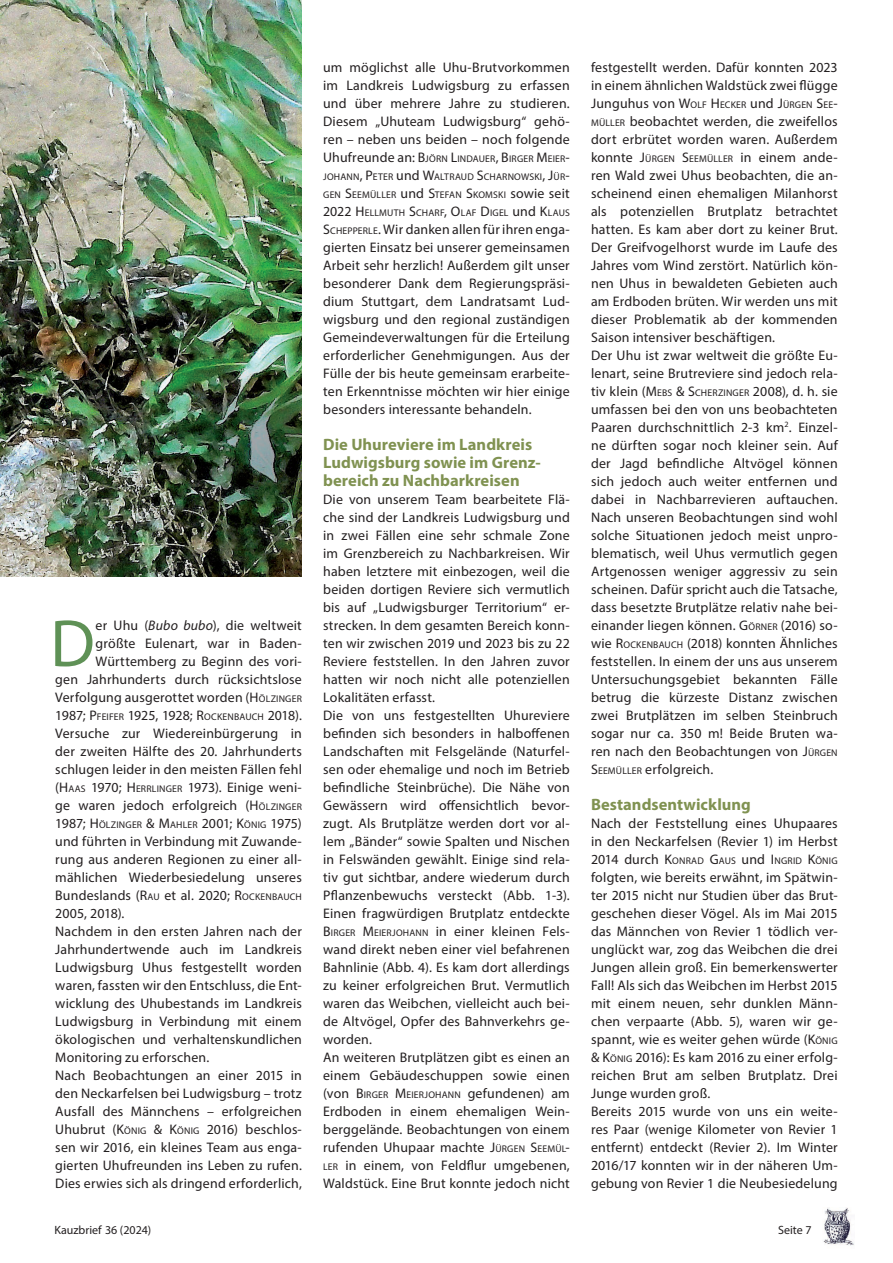
<style>
.page{position:relative;width:893px;height:1263px;background:#fff}
.page>*{position:absolute;margin:0;border:0;box-sizing:border-box;transform-origin:0 0}
.t1{font:67.35px "Myriad Pro";color:#5f9156}
.t2{font:700 16.5px/18px "Myriad Pro";color:#809251}
.t3{font:13.8px/18px "Myriad Pro";letter-spacing:.015em;color:#231f20}
.t4{font:12px "Myriad Pro";color:#231f20}
.t5{font:9.75px/18px "Myriad Pro";letter-spacing:.02em;color:#231f20;text-align:justify}
.s1{font-style:italic}
.s2{font-style:inherit}
.s3{font-size:9.75px}
.s4{font-size:13.8px}
</style>
<div class="page">
<img style="left:823px;top:1208px;width:31px;height:38px">
<img style="left:0;top:0;width:302px;height:576px">
<p class="t3" style="left:55px;top:616px;width:248px;text-align:right">er Uhu (<span class="s1">Bubo bubo</span>), die weltweit größte Eulenart, war in Baden-Württemberg zu Beginn des vori-<br>gen Jahrhunderts durch rücksichtslose Verfolgung ausgerottet worden (<span class="s2">H</span><span class="s3">ÖLZINGER </span>1987; <span class="s2">P</span><span class="s3">FEIFER</span> 1925, 1928; <span class="s2">R</span><span class="s3">OCKENBAUCH</span> 2018).<br>Versuche zur Wiedereinbürgerung in der zweiten Hälfte des 20. Jahrhunderts schlugen leider in den meisten Fällen fehl (<span class="s2">H</span><span class="s3">AAS</span> 1970; <span class="s2">H</span><span class="s3">ERRLINGER</span> 1973). Einige weni&shy;ge waren jedoch erfolgreich (<span class="s2">H</span><span class="s3">ÖLZINGER</span></p>
<p class="t5" style="left:55px;top:816px;width:248px"><span class="s4">1987;</span> <span class="s4">H</span>ÖLZINGER <span class="s4">&amp; M</span>AH LER <span class="s4">2001;</span> <span class="s4">K</span>ÖNIG <span class="s4">1975)</span></p>
<p class="t3" style="left:55px;top:832px;width:248px">und führten in Verbindung mit Zuwande&shy;rung aus anderen Regionen zu einer all&shy;mählichen Wiederbesiedelung unseres Bundeslands (<span class="s2">R</span><span class="s3">AU</span> et al. 2020; <span class="s2">R</span><span class="s3">OCKENBAUCH </span>2005, 2018).<br>Nachdem in den ersten Jahren nach der Jahrhundertwende auch im Landkreis Ludwigsburg Uhus festgestellt worden waren, fassten wir den Entschluss, die Ent&shy;wicklung des Uhubestands im Landkreis Ludwigsburg in Verbindung mit einem ökologischen und verhaltenskundlichen Monitoring zu erforschen.<br>Nach Beobachtungen an einer 2015 in den Neckarfelsen bei Ludwigsburg – trotz Ausfall des Männchens – erfolgreichen Uhubrut (<span class="s2">K</span><span class="s3">ÖNIG</span> <span class="s2">&amp; K</span><span class="s3">ÖNIG</span> 2016) beschlos&shy;sen wir 2016, ein kleines Team aus enga&shy;gierten Uhufreunden ins Leben zu rufen.<br>Dies erwies sich als dringend erforderlich,</p>
<h1 class="t1" style="left:50px;top:602px;width:46px">D</h1>
<p class="t3" style="left:323px;top:58px;width:248px;text-align:justify">um möglichst alle Uhu-Brutvorkommen im Landkreis Ludwigsburg zu erfassen und über mehrere Jahre zu studieren.<br>Diesem „Uhuteam Ludwigsburg“ gehö&shy;ren – neben uns beiden – noch folgende</p>
<p class="t5" style="left:323px;top:150px;width:248px"><span class="s4">Uhufreunde an:</span> <span class="s4">B</span>JÖRN <span class="s4">L</span>INDAUER<span class="s4">, B</span> IRGER <span class="s4">M</span>EIER<span class="s4">-</span>JOHANN<span class="s4">, P</span>ETER <span class="s4">und</span> <span class="s4">W</span>ALTRAUD <span class="s4">S</span>CHARNOWSKI<span class="s4">, J</span>ÜR<span class="s4">-</span>GEN <span class="s4">S</span>EEMÜLLER <span class="s4">und</span> <span class="s4">S</span>TEFAN <span class="s4">S</span>KOMSKI <span class="s4">sowie seit 2022</span> <span class="s4">H</span>ELLMUTH <span class="s4">S</span>CHARF<span class="s4">, O</span>LAF <span class="s4">D</span> IGEL <span class="s4">und</span> <span class="s4">K</span>LAUS</p>
<p class="t3" style="left:323px;top:220px;width:248px;text-align:justify"><span class="s2">S</span><span class="s3">CH EPPERLE</span>. Wir danken allen für ihren enga&shy;gierten Einsatz bei unserer gemeinsamen Arbeit sehr herzlich! Außerdem gilt unser besonderer Dank dem Regierungspräsi&shy;dium Stuttgart, dem Landratsamt Lud&shy;wigsburg und den regional zuständigen Gemeindeverwaltungen für die Erteilung erforderlicher Genehmigungen. Aus der Fülle der bis heute gemeinsam erarbeite&shy;ten Erkenntnisse möchten wir hier einige besonders interessante behandeln.</p>
<p class="t2" style="left:323px;top:435px;width:219px">Die Uhureviere im Landkreis<br>Ludwigsburg sowie im Grenz&shy;bereich zu Nachbarkreisen</p>
<p class="t3" style="left:323px;top:490px;width:248px">Die von unserem Team bearbeitete Flä&shy;che sind der Landkreis Ludwigsburg und in zwei Fällen eine sehr schmale Zone im Grenzbereich zu Nachbarkreisen. Wir haben letztere mit einbezogen, weil die beiden dortigen Reviere sich vermutlich bis auf „Ludwigsburger Territorium“ er&shy;strecken. In dem gesamten Bereich konn&shy;ten wir zwischen 2019 und 2023 bis zu 22<br>Reviere feststellen. In den Jahren zuvor hatten wir noch nicht alle potenziellen Lokalitäten erfasst.<br>Die von uns festgestellten Uhureviere befinden sich besonders in halboffenen Landschaften mit Felsgelände (Naturfel&shy;sen oder ehemalige und noch im Betrieb befindliche Steinbrüche). Die Nähe von Gewässern wird offensichtlich bevor&shy;zugt. Als Brutplätze werden dort vor al&shy;lem „Bänder“ sowie Spalten und Nischen in Felswänden gewählt. Einige sind rela&shy;tiv gut sichtbar, andere wiederum durch Pflanzenbewuchs versteckt (Abb. 1-3).<br>Einen fragwürdigen Brutplatz entdeckte <span class="s2">B</span> <span class="s3">IRGER</span> <span class="s2">M</span><span class="s3">EIERJOHANN</span> in einer kleinen Fels&shy;wand direkt neben einer viel befahrenen Bahnlinie (Abb. 4). Es kam dort allerdings zu keiner erfolgreichen Brut. Vermutlich waren das Weibchen, vielleicht auch bei&shy;de Altvögel, Opfer des Bahnverkehrs ge&shy;worden.<br>An weiteren Brutplätzen gibt es einen an einem Gebäudeschuppen sowie einen (von B<span class="s3">IRGER</span> <span class="s2">M</span><span class="s3">EIERJOHANN</span> gefundenen) am Erdboden in einem ehemaligen Wein&shy;berggelände. Beobachtungen von einem rufenden Uhupaar machte <span class="s2">J</span><span class="s3">ÜRGEN</span> <span class="s2">S</span><span class="s3">EEMÜL</span><span class="s2">-</span><span class="s3">LER</span> in einem, von Feldflur umgebenen, Waldstück. Eine Brut konnte jedoch nicht</p>
<p class="t3" style="left:591px;top:58px;width:248px">festgestellt werden. Dafür konnten 2023 in einem ähnlichen Waldstück zwei flügge</p>
<p class="t5" style="left:591px;top:96px;width:248px"><span class="s4">Junguhus von</span> <span class="s4">W</span>OLF <span class="s4">H</span>ECKER <span class="s4">und</span> <span class="s4">J</span>ÜRGEN <span class="s4">S</span>EE<span class="s4">-</span></p>
<p class="t3" style="left:591px;top:112px;width:248px"><span class="s3">MÜLLER</span> beobachtet werden, die zweifellos dort erbrütet worden waren. Außerdem konnte <span class="s2">J</span><span class="s3">ÜRGEN</span> <span class="s2">S</span><span class="s3">EEMÜLLER</span> in einem ande&shy;ren Wald zwei Uhus beobachten, die an&shy;scheinend einen ehemaligen Milanhorst als potenziellen Brutplatz betrachtet hatten. Es kam aber dort zu keiner Brut.<br>Der Greifvogelhorst wurde im Laufe des Jahres vom Wind zerstört. Natürlich kön&shy;nen Uhus in bewaldeten Gebieten auch am Erdboden brüten. Wir werden uns mit dieser Problematik ab der kommenden Saison intensiver beschäftigen.<br>Der Uhu ist zwar weltweit die größte Eu&shy;lenart, seine Brutreviere sind jedoch rela&shy;tiv klein (<span class="s2">M</span><span class="s3">EBS</span> <span class="s2">&amp; S</span><span class="s3">CH ERZINGER</span> 2008), d. h. sie umfassen bei den von uns beobachteten Paaren durchschnittlich 2-3 km<sup>2</sup>. Einzel&shy;ne dürften sogar noch kleiner sein. Auf der Jagd befindliche Altvögel können sich jedoch auch weiter entfernen und dabei in Nachbarrevieren auftauchen.<br>Nach unseren Beobachtungen sind wohl solche Situationen jedoch meist unpro&shy;blematisch, weil Uhus vermutlich gegen Artgenossen weniger aggressiv zu sein scheinen. Dafür spricht auch die Tatsache, dass besetzte Brutplätze relativ nahe bei&shy;einander liegen können. <span class="s2">G</span><span class="s3">ÖRNER</span> (2016) so&shy;wie <span class="s2">R</span><span class="s3">OCKENBAUCH</span> (2018) konnten Ähnliches feststellen. In einem der uns aus unserem Untersuchungsgebiet bekannten Fälle betrug die kürzeste Distanz zwischen zwei Brutplätzen im selben Steinbruch sogar nur ca. 350 m! Beide Bruten wa&shy;ren nach den Beobachtungen von <span class="s2">J</span><span class="s3">ÜRGEN </span><span class="s2">S</span><span class="s3">EEMÜLLER</span> erfolgreich.</p>
<p class="t2" style="left:591px;top:795px;width:161px">Bestandsentwicklung</p>
<p class="t3" style="left:591px;top:814px;width:248px">Nach der Feststellung eines Uhupaares in den Neckarfelsen (Revier 1) im Herbst</p>
<p class="t5" style="left:591px;top:852px;width:248px"><span class="s4">2014 durch</span> <span class="s4">K</span>ONRAD <span class="s4">G</span>AUS <span class="s4">und</span> <span class="s4">I</span> NGRID <span class="s4">K</span>ÖNIG</p>
<p class="t3" style="left:591px;top:868px;width:248px">folgten, wie bereits erwähnt, im Spätwin&shy;ter 2015 nicht nur Studien über das Brut&shy;geschehen dieser Vögel. Als im Mai 2015 das Männchen von Revier 1 tödlich ver&shy;unglückt war, zog das Weibchen die drei Jungen allein groß. Ein bemerkenswerter Fall! Als sich das Weibchen im Herbst 2015 mit einem neuen, sehr dunklen Männ&shy;chen verpaarte (Abb. 5), waren wir ge&shy;spannt, wie es weiter gehen würde (<span class="s2">K</span><span class="s3">ÖNIG </span><span class="s2">&amp; K</span><span class="s3">ÖNIG</span> 2016): Es kam 2016 zu einer erfolg&shy;reichen Brut am selben Brutplatz. Drei Junge wurden groß.<br>Bereits 2015 wurde von uns ein weite&shy;res Paar (wenige Kilometer von Revier 1 entfernt) entdeckt (Revier 2). Im Winter 2016/17 konnten wir in der näheren Um&shy;gebung von Revier 1 die Neubesiedelung</p>
<p class="t4" style="left:54px;top:1222px;width:98px">Kauzbrief 36 (2024)</p>
<p class="t4" style="left:778px;top:1222px;width:35px">Seite 7</p>
</div>
